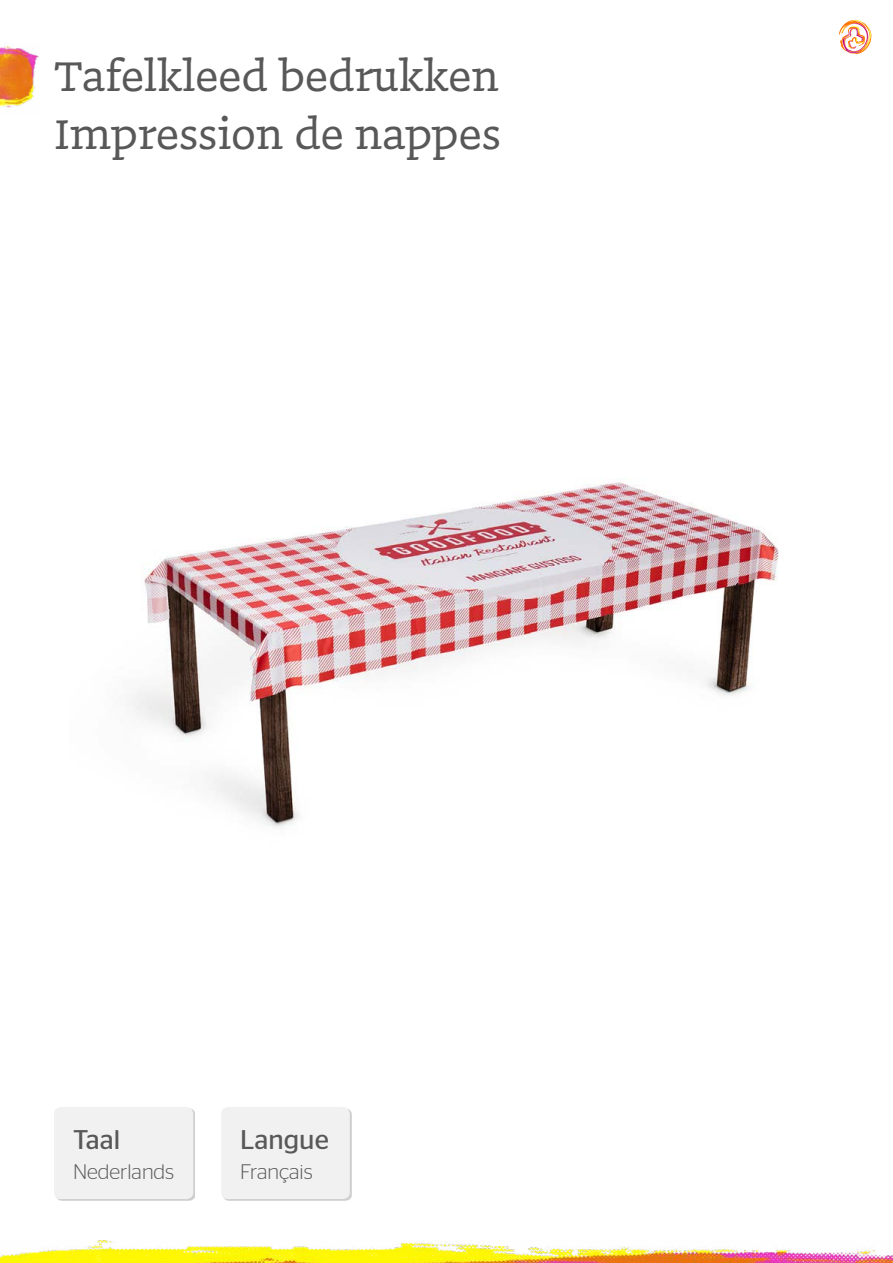
<style>
.page{position:relative;width:893px;height:1263px;background:#fff}
.page>*{position:absolute;margin:0;border:0;box-sizing:border-box;transform-origin:0 0}
.t1{font:48.75px/58.5px "Doko";color:#585858}
.t2{font:27px "Stag Sans";color:#585858}
.t3{font:300 21px "Stag Sans";color:#585858}
</style>
<div class="page">
<img style="left:0;top:1240px;width:893px;height:23px">
<svg style="left:839px;top:20px;width:33px;height:34px"></svg>
<img style="left:0;top:45px;width:39px;height:63px">
<img style="left:130px;top:482px;width:649px;height:345px">
<div style="left:56px;top:1108px;width:139px;height:93px;background:#d0d0d0"></div>
<div style="left:55px;top:1108px;width:138px;height:90px;background:#f1f1f1;border-radius:6px"></div>
<div style="left:54px;top:1107px;width:139px;height:92px;border:2px solid #f1f1f1;border-radius:6px"></div>
<div style="left:223px;top:1108px;width:129px;height:93px;background:#d0d0d0"></div>
<div style="left:222px;top:1108px;width:127px;height:90px;background:#f1f1f1;border-radius:6px"></div>
<div style="left:221px;top:1107px;width:129px;height:92px;border:2px solid #f1f1f1;border-radius:6px"></div>
<p class="t1" style="left:54px;top:45px;width:448px">Tafelkleed bedrukken<br>Impression de nappes</p>
<p class="t2" style="left:73px;top:1125px;width:49px">Taal</p>
<p class="t3" style="left:73px;top:1160px;width:103px">Nederlands</p>
<p class="t2" style="left:240px;top:1125px;width:90px">Langue</p>
<p class="t3" style="left:240px;top:1160px;width:74px">Français</p>
</div>
